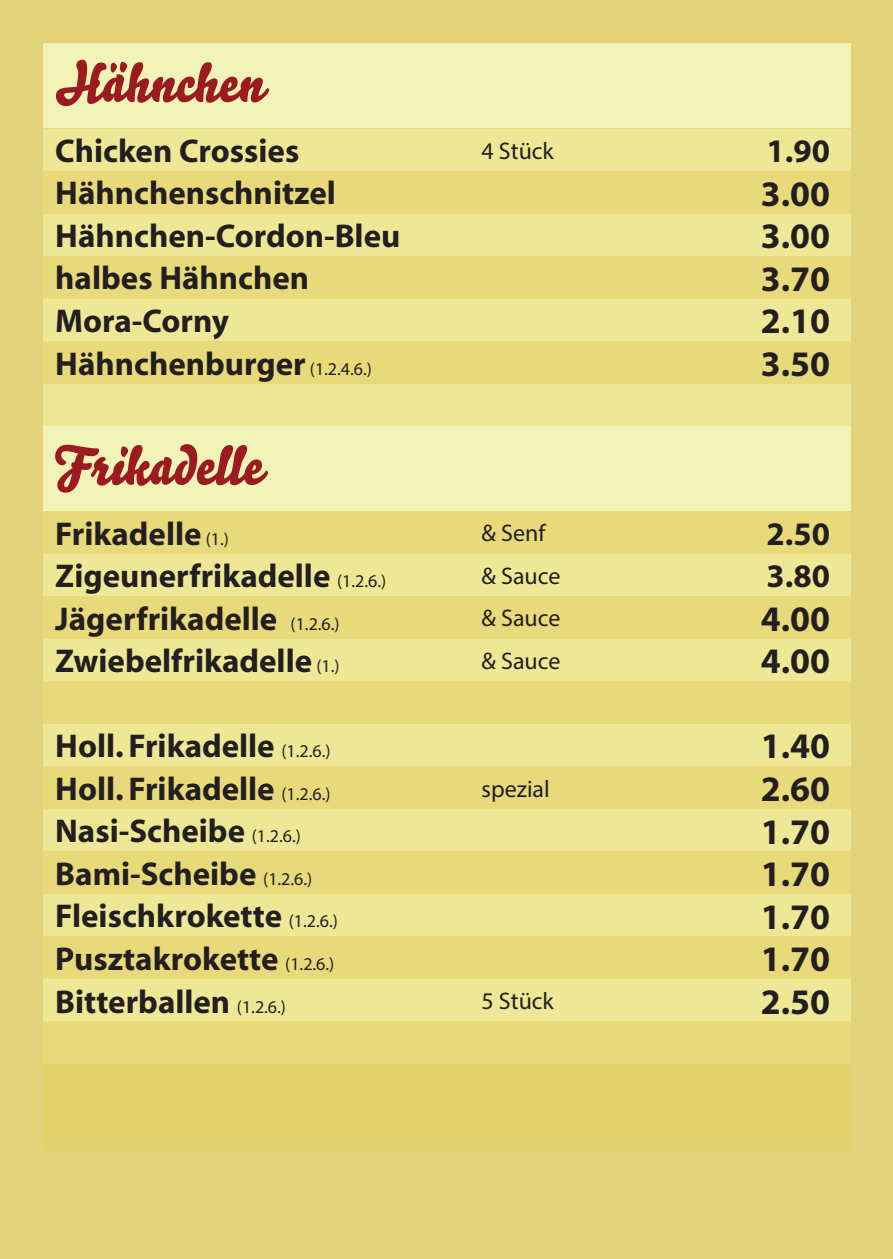
<style>
.page{position:relative;width:893px;height:1259px;background:#e2d279}
.page>*{position:absolute;margin:0;border:0;box-sizing:border-box;transform-origin:0 0}
.t1{font:54px "Bello Script";color:#9b1b20}
.t2{font:700 36px "Myriad Pro";color:#231f20}
.t3{font:700 33px "Myriad";color:#231f20}
.t4{font:700 33px "Myriad Pro";color:#231f20}
.t5{font:24px "Myriad Pro";color:#231f20}
.s1{font-family:"Myriad Pro";font-weight:400;font-size:18px}
</style>
<div class="page">
<div style="left:43px;top:43px;width:807px;height:1107px;background:#e3d16b"></div>
<div style="left:43px;top:128px;width:807px;height:43px;background:#eee896"></div>
<div style="left:43px;top:213px;width:807px;height:43px;background:#eee896"></div>
<div style="left:43px;top:298px;width:807px;height:43px;background:#eee896"></div>
<div style="left:43px;top:383px;width:807px;height:43px;background:#eee896"></div>
<div style="left:43px;top:553px;width:807px;height:43px;background:#eee896"></div>
<div style="left:43px;top:638px;width:807px;height:43px;background:#eee896"></div>
<div style="left:43px;top:723px;width:807px;height:43px;background:#eee896"></div>
<div style="left:43px;top:808px;width:807px;height:43px;background:#eee896"></div>
<div style="left:43px;top:893px;width:807px;height:43px;background:#eee896"></div>
<div style="left:43px;top:978px;width:807px;height:43px;background:#eee896"></div>
<div style="left:43px;top:171px;width:807px;height:42px;background:#e8d97b"></div>
<div style="left:43px;top:256px;width:807px;height:42px;background:#e8d97b"></div>
<div style="left:43px;top:341px;width:807px;height:42px;background:#e8d97b"></div>
<div style="left:43px;top:511px;width:807px;height:43px;background:#e8d97b"></div>
<div style="left:43px;top:596px;width:807px;height:43px;background:#e8d97b"></div>
<div style="left:43px;top:681px;width:807px;height:43px;background:#e8d97b"></div>
<div style="left:43px;top:766px;width:807px;height:43px;background:#e8d97b"></div>
<div style="left:43px;top:851px;width:807px;height:43px;background:#e8d97b"></div>
<div style="left:43px;top:936px;width:807px;height:43px;background:#e8d97b"></div>
<div style="left:43px;top:1021px;width:807px;height:43px;background:#e8d97b"></div>
<div style="left:43px;top:43px;width:807px;height:85px;background:#f1f3b8"></div>
<div style="left:43px;top:426px;width:807px;height:85px;background:#f1f3b8"></div>
<p class="t1" style="left:54px;top:43px;width:211px">Hähnchen</p>
<p class="t3" style="left:55px;top:134px;width:246px">Chicken Crossies</p>
<p class="t5" style="left:482px;top:136px;width:74px">4 Stück</p>
<p class="t4" style="left:766px;top:129px;width:65px">1.90</p>
<p class="t3" style="left:55px;top:176px;width:282px">Hähnchenschnitzel</p>
<p class="t2" style="left:761px;top:170px;width:71px">3.00</p>
<p class="t3" style="left:55px;top:219px;width:347px">Hähnchen-Cordon-Bleu</p>
<p class="t2" style="left:761px;top:212px;width:71px">3.00</p>
<p class="t3" style="left:55px;top:261px;width:255px">halbes Hähnchen</p>
<p class="t2" style="left:761px;top:255px;width:71px">3.70</p>
<p class="t3" style="left:55px;top:304px;width:175px">Mora-Corny</p>
<p class="t2" style="left:761px;top:297px;width:71px">2.10</p>
<p class="t3" style="left:55px;top:346px;width:318px">Hähnchenburger <span class="s1">(1.2.4.6.)</span></p>
<p class="t2" style="left:761px;top:340px;width:71px">3.50</p>
<p class="t1" style="left:54px;top:426px;width:209px">Frikadelle</p>
<p class="t3" style="left:55px;top:516px;width:175px">Frikadelle <span class="s1">(1.)</span></p>
<p class="t5" style="left:482px;top:518px;width:65px">&amp; Senf</p>
<p class="t4" style="left:766px;top:512px;width:65px">2.50</p>
<p class="t3" style="left:55px;top:559px;width:332px">Zigeunerfrikadelle <span class="s1">(1.2.6.)</span></p>
<p class="t5" style="left:482px;top:561px;width:80px">&amp; Sauce</p>
<p class="t4" style="left:766px;top:554px;width:65px">3.80</p>
<p class="t3" style="left:55px;top:601px;width:286px">Jägerfrikadelle <span class="s1">(1.2.6.)</span></p>
<p class="t5" style="left:482px;top:603px;width:80px">&amp; Sauce</p>
<p class="t2" style="left:761px;top:595px;width:71px">4.00</p>
<p class="t3" style="left:55px;top:644px;width:286px">Zwiebelfrikadelle <span class="s1">(1.)</span></p>
<p class="t5" style="left:482px;top:646px;width:80px">&amp; Sauce</p>
<p class="t2" style="left:761px;top:638px;width:71px">4.00</p>
<p class="t3" style="left:55px;top:729px;width:277px">Holl. Frikadelle <span class="s1">(1.2.6.)</span></p>
<p class="t2" style="left:761px;top:723px;width:71px">1.40</p>
<p class="t3" style="left:55px;top:772px;width:277px">Holl. Frikadelle <span class="s1">(1.2.6.)</span></p>
<p class="t5" style="left:482px;top:773px;width:70px">spezial</p>
<p class="t2" style="left:761px;top:765px;width:71px">2.60</p>
<p class="t3" style="left:55px;top:814px;width:247px">Nasi-Scheibe <span class="s1">(1.2.6.)</span></p>
<p class="t2" style="left:761px;top:808px;width:71px">1.70</p>
<p class="t3" style="left:55px;top:857px;width:259px">Bami-Scheibe <span class="s1">(1.2.6.)</span></p>
<p class="t2" style="left:761px;top:850px;width:71px">1.70</p>
<p class="t3" style="left:55px;top:899px;width:284px">Fleischkrokette <span class="s1">(1.2.6.)</span></p>
<p class="t2" style="left:761px;top:893px;width:71px">1.70</p>
<p class="t3" style="left:55px;top:942px;width:281px">Pusztakrokette <span class="s1">(1.2.6.)</span></p>
<p class="t2" style="left:761px;top:935px;width:71px">1.70</p>
<p class="t3" style="left:55px;top:984px;width:232px">Bitterballen <span class="s1">(1.2.6.)</span></p>
<p class="t5" style="left:482px;top:986px;width:74px">5 Stück</p>
<p class="t2" style="left:761px;top:978px;width:71px">2.50</p>
</div>
